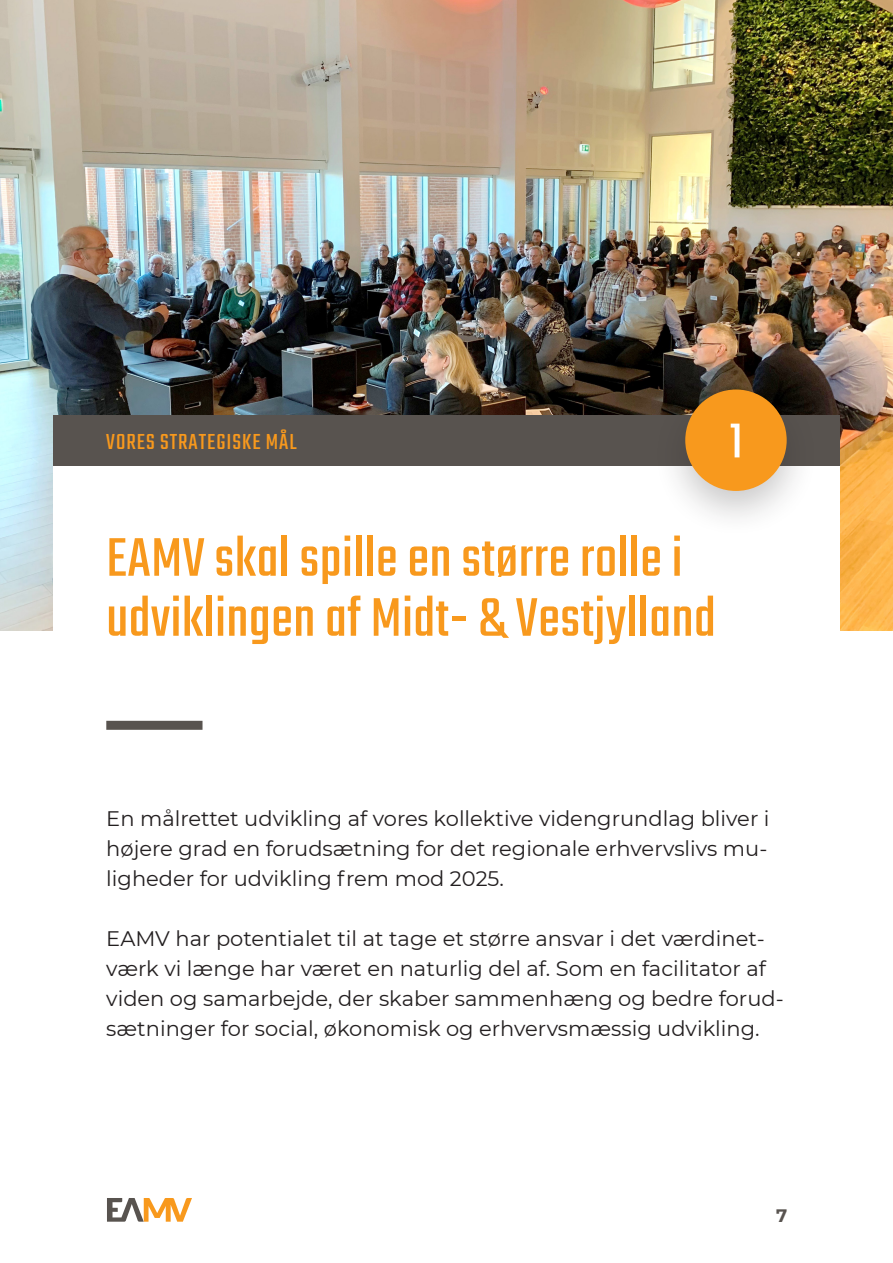
<style>
.page{position:relative;width:893px;height:1263px;background:#fff}
.page>*{position:absolute;margin:0;border:0;box-sizing:border-box;transform-origin:0 0}
.Section_title{font:60px/60px "Teko";letter-spacing:.01em;color:#f8991d}
.t1{font:54px "Teko";color:#fff}
.t2{font:24px "Teko";letter-spacing:.04em;color:#f8991d}
.Manchet{font:21px/30px "Montserrat";color:#231f20;text-align:justify}
.t3{font:700 18px "Montserrat";color:#58534f}
</style>
<div class="page">
<svg style="left:107px;top:1198px;width:85px;height:24px"></svg>
<img style="left:0;top:0;width:893px;height:631px">
<div style="left:53px;top:463px;width:787px;height:175px;background:#fff"></div>
<div style="left:53px;top:415px;width:787px;height:50px;background:#58534f"></div>
<div style="left:653px;top:372px;width:166px;height:167px;background:#231f20;opacity:.25"></div>
<div style="left:685px;top:389px;width:102px;height:102px;background:#f8991d;border-radius:50%"></div>
<div style="left:106px;top:721px;width:97px;height:9px;background:#58534f"></div>
<h2 class="t2" style="left:106px;top:428px;width:192px">VORES STRATEGISKE MÅL</h2>
<h2 class="t1" style="left:730px;top:411px;width:14px">1</h2>
<p class="Section_title" style="left:106px;top:532px;width:611px">EAMV skal spille en større rolle i udviklingen af Midt- &amp; Vestjylland</p>
<p class="Manchet" style="left:106px;top:803px;width:665px">En målrettet udvikling af vores kollektive videngrundlag bliver i højere grad en forudsætning for det regionale erhvervslivs mu&shy;ligheder for udvikling frem mod 2025.</p>
<p class="Manchet" style="left:106px;top:923px;width:679px;text-align:left">EAMV har potentialet til at tage et større ansvar i det værdinet&shy;værk vi længe har været en naturlig del af. Som en facilitator af viden og samarbejde, der skaber sammenhæng og bedre forud&shy;sætninger for social, økonomisk og erhvervsmæssig udvikling.</p>
<p class="t3" style="left:776px;top:1202px;width:13px">7</p>
</div>
